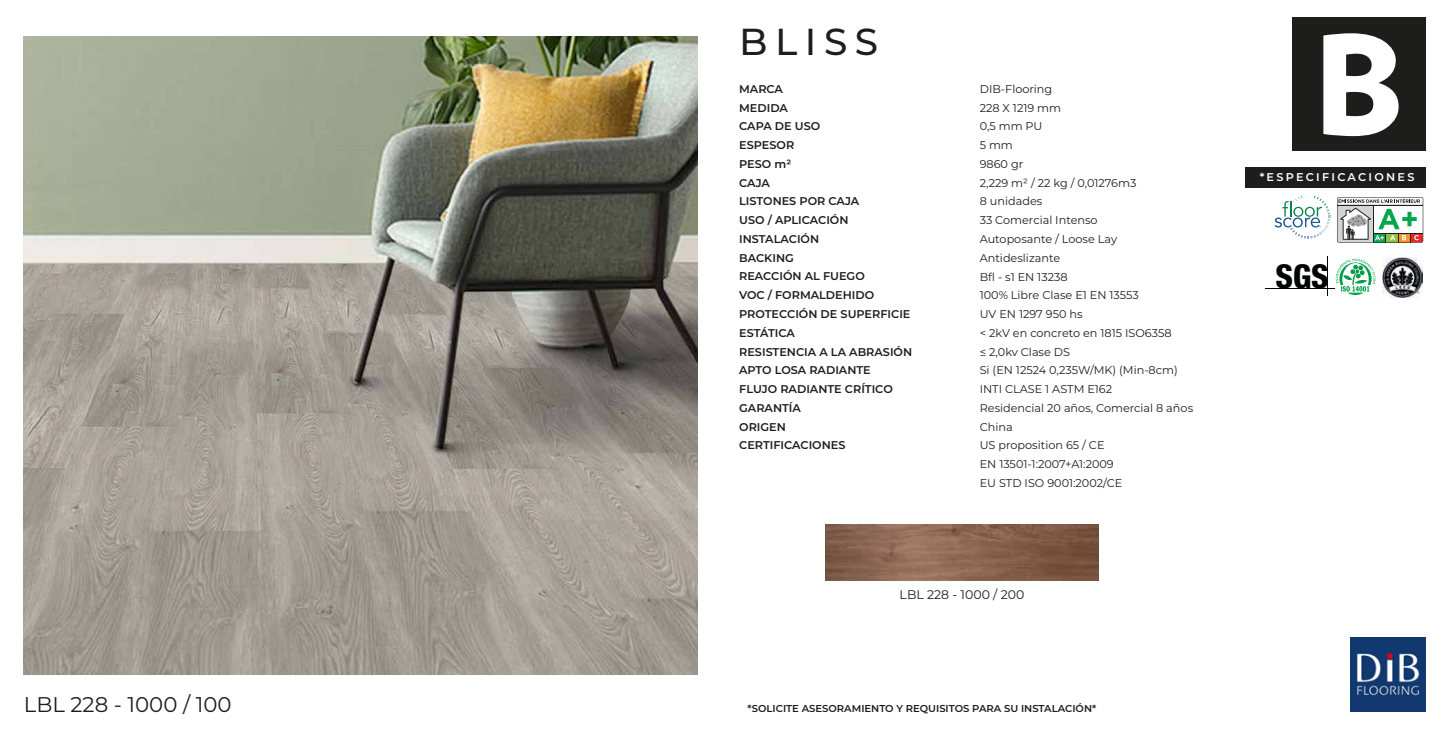
<style>
.page{position:relative;width:1443px;height:734px;background:#fff}
.page>*{position:absolute;margin:0;border:0;box-sizing:border-box;transform-origin:0 0}
.t1{font:900 137.5px "Verlag";color:#fff}
.t2{font:500 37.5px "Montserrat";letter-spacing:.2em;color:#1d1d1b}
.t3{font:800 condensed 32.88px "Helvetica Neue LT Std";color:#020304}
.t4{font:21.25px "Montserrat";color:#1d1d1b}
.t5{font:12.5px "Montserrat";color:#1d1d1b}
.t6{font:11.25px/18.8px "Montserrat";color:#1d1d1b}
.t7{font:600 11.25px/18.8px "Montserrat";color:#1d1d1b}
.t8{font:600 11.25px "Montserrat";letter-spacing:.2em;color:#fff}
.t9{font:600 10px "Montserrat";color:#1d1d1b}
</style>
<div class="page">
<img style="left:24px;top:36px;width:673px;height:638px">
<div style="left:1291px;top:18px;width:133px;height:133px;background:#1d1d1b"></div>
<img style="left:1350px;top:637px;width:74px;height:74px">
<img style="left:825px;top:524px;width:273px;height:56px">
<div style="left:1244px;top:167px;width:180px;height:21px;background:#1d1d1b"></div>
<svg style="left:1335px;top:258px;width:40px;height:37px"></svg>
<svg style="left:1337px;top:197px;width:85px;height:45px"></svg>
<svg style="left:1274px;top:196px;width:55px;height:42px"></svg>
<hr style="left:1264px;top:288px;width:69px;height:1px;background:#020304">
<hr style="left:1327px;top:256px;width:1px;height:39px;background:#020304">
<img style="left:1382px;top:257px;width:40px;height:41px">
<h3 class="t4" style="left:24px;top:689px;width:209px">LBL 228 - 1000 / 100</h3>
<h2 class="t2" style="left:739px;top:16px;width:140px">BLISS</h2>
<p class="t7" style="left:739px;top:79px;width:174px">MARCA<br>MEDIDA<br>CAPA DE USO<br>ESPESOR<br>PESO m²<br>CAJA<br>LISTONES POR CAJA<br>USO / APLICACIÓN<br>INSTALACIÓN<br>BACKING<br>REACCIÓN AL FUEGO<br>VOC / FORMALDEHIDO<br>PROTECCIÓN DE SUPERFICIE<br>ESTÁTICA<br>RESISTENCIA A LA ABRASIÓN<br>APTO LOSA RADIANTE<br>FLUJO RADIANTE CRÍTICO<br>GARANTÍA<br>ORIGEN<br>CERTIFICACIONES</p>
<p class="t6" style="left:979px;top:79px;width:215px">DIB-Flooring<br>228 X 1219 mm<br>0,5 mm PU<br>5 mm<br>9860 gr<br>2,229 m² / 22 kg / 0,01276m3<br>8 unidades<br>33 Comercial Intenso<br>Autoposante / Loose Lay<br>Antideslizante<br>Bfl - s1 EN 13238<br>100% Libre Clase E1 EN 13553<br>UV EN 1297 950 hs<br>&lt; 2kV en concreto en 1815 ISO6358<br>≤ 2,0kv Clase DS<br>Si (EN 12524 0,235W/MK) (Min-8cm)<br>INTI CLASE 1 ASTM E162<br>Residencial 20 años, Comercial 8 años<br>China<br>US proposition 65 / CE<br>EN 13501-1:2007+A1:2009<br>EU STD ISO 9001:2002/CE</p>
<p class="t5" style="left:899px;top:585px;width:126px">LBL 228 - 1000 / 200</p>
<p class="t9" style="left:747px;top:701px;width:350px">*SOLICITE ASESORAMIENTO Y REQUISITOS PARA SU INSTALACIÓN*</p>
<h1 class="t1" style="left:1312px;top:-28px;width:94px">B</h1>
<p class="t8" style="left:1259px;top:169px;width:156px">*ESPECIFICACIONES</p>
<h3 class="t3" style="left:1275px;top:256px;width:55px">SGS</h3>
</div>
